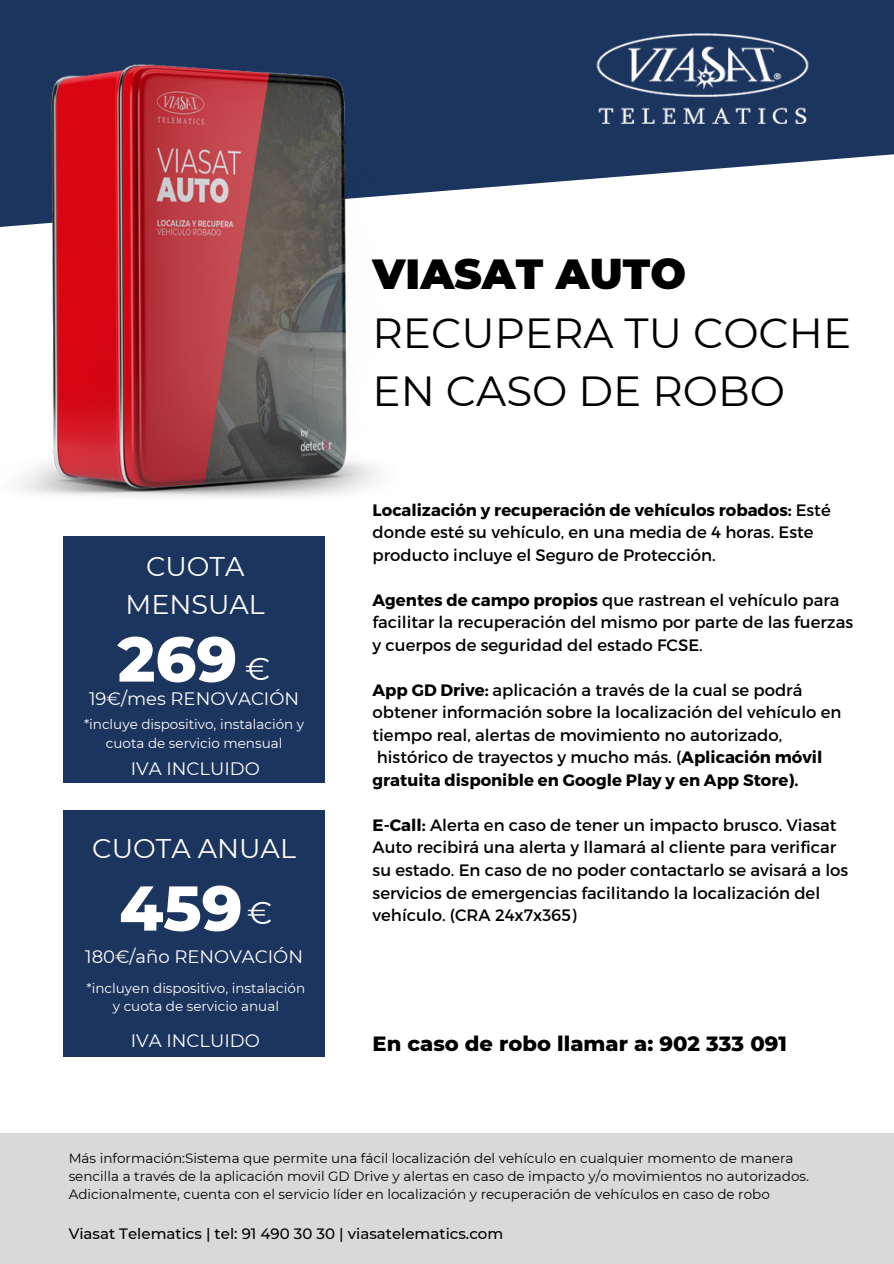
<style>
.page{position:relative;width:894px;height:1264px;background:#fff}
.page>*{position:absolute;margin:0;border:0;box-sizing:border-box;transform-origin:0 0}
.t1{font:800 63px "Montserrat";color:#fff}
.t2{font:42px "Montserrat";color:#000}
.t3{font:900 42px "Montserrat";color:#000}
.t4{font:31.5px "Montserrat";color:#fff}
.t5{font:27px/37.2px "Montserrat";color:#fff;text-align:center}
.t6{font:800 21px "Montserrat";color:#000}
.t7{font:18px "Montserrat";color:#fff}
.t8{font:16.5px/22.5px "Montserrat";color:#000}
.t9{font:500 15px "Montserrat";color:#000}
.t10{font:13.5px/18px "Montserrat";color:#000}
.t11{font:13.5px/18.6px "Montserrat";color:#fff;text-align:center}
.s1{font-weight:700}
</style>
<div class="page">
<svg style="left:446px;top:0;width:447px;height:191px;background:#3a4f73"></svg>
<img style="left:0;top:0;width:446px;height:567px">
<div style="left:0;top:1132px;width:893px;height:131px;background:#d9d9d9"></div>
<div style="left:64px;top:810px;width:261px;height:247px;background:#1c355e"></div>
<div style="left:64px;top:535px;width:261px;height:247px;background:#1c355e"></div>
<img style="left:577px;top:29px;width:248px;height:95px">
<p class="t5" style="left:126px;top:548px;width:141px">CUOTA<br>MENSUAL</p>
<p class="t1" style="left:118px;top:620px;width:121px">269</p>
<p class="t4" style="left:245px;top:649px;width:27px">€</p>
<p class="t7" style="left:89px;top:687px;width:211px">19€/mes RENOVACIÓN</p>
<p class="t11" style="left:84px;top:715px;width:222px">*incluye dispositivo, instalación y cuota de servicio mensual</p>
<p class="t7" style="left:131px;top:758px;width:131px">IVA INCLUIDO</p>
<p class="t5" style="left:92px;top:829px;width:205px">CUOTA ANUAL</p>
<p class="t1" style="left:119px;top:869px;width:125px">459</p>
<p class="t4" style="left:247px;top:893px;width:27px">€</p>
<p class="t7" style="left:85px;top:945px;width:219px">180€/año RENOVACIÓN</p>
<p class="t11" style="left:87px;top:978px;width:220px">*incluyen dispositivo, instalación y cuota de servicio anual</p>
<p class="t7" style="left:131px;top:1029px;width:131px">IVA INCLUIDO</p>
<p class="t3" style="left:372px;top:248px;width:315px">VIASAT AUTO</p>
<p class="t2" style="left:372px;top:307px;width:480px">RECUPERA TU COCHE</p>
<p class="t2" style="left:372px;top:366px;width:414px">EN CASO DE ROBO</p>
<p class="t8" style="left:372px;top:497px;width:459px"><span class="s1">Localización y recuperación de vehículos robados:</span> Esté donde esté su vehículo, en una media de 4 horas. Este producto incluye el Seguro de Protección.</p>
<p class="t8" style="left:372px;top:587px;width:482px"><span class="s1">Agentes de campo propios</span> que rastrean el vehículo para facilitar la recuperación del mismo por parte de las fuerzas y cuerpos de seguridad del estado FCSE.</p>
<p class="t8" style="left:372px;top:677px;width:470px"><span class="s1">App GD Drive:</span> aplicación a través de la cual se podrá obtener información sobre la localización del vehículo en tiempo real, alertas de movimiento no autorizado, histórico de trayectos y mucho más. (<span class="s1">Aplicación móvil gratuita disponible en Google Play y en App Store).</span></p>
<p class="t8" style="left:372px;top:813px;width:477px"><span class="s1">E-Call:</span> Alerta en caso de tener un impacto brusco. Viasat Auto recibirá una alerta y llamará al cliente para verificar su estado. En caso de no poder contactarlo se avisará a los servicios de emergencias facilitando la localización del vehículo. (CRA 24x7x365)</p>
<p class="t6" style="left:372px;top:1030px;width:416px">En caso de robo llamar a: 902 333 091</p>
<p class="t10" style="left:69px;top:1148px;width:741px">Más información:Sistema que permite una fácil localización del vehículo en cualquier momento de manera sencilla a través de la aplicación movil GD Drive y alertas en caso de impacto y/o movimientos no autorizados.<br>Adicionalmente, cuenta con el servicio líder en localización y recuperación de vehículos en caso de robo</p>
<p class="t9" style="left:69px;top:1224px;width:436px">Viasat Telematics | tel: 91 490 30 30 | viasatelematics.com</p>
</div>
